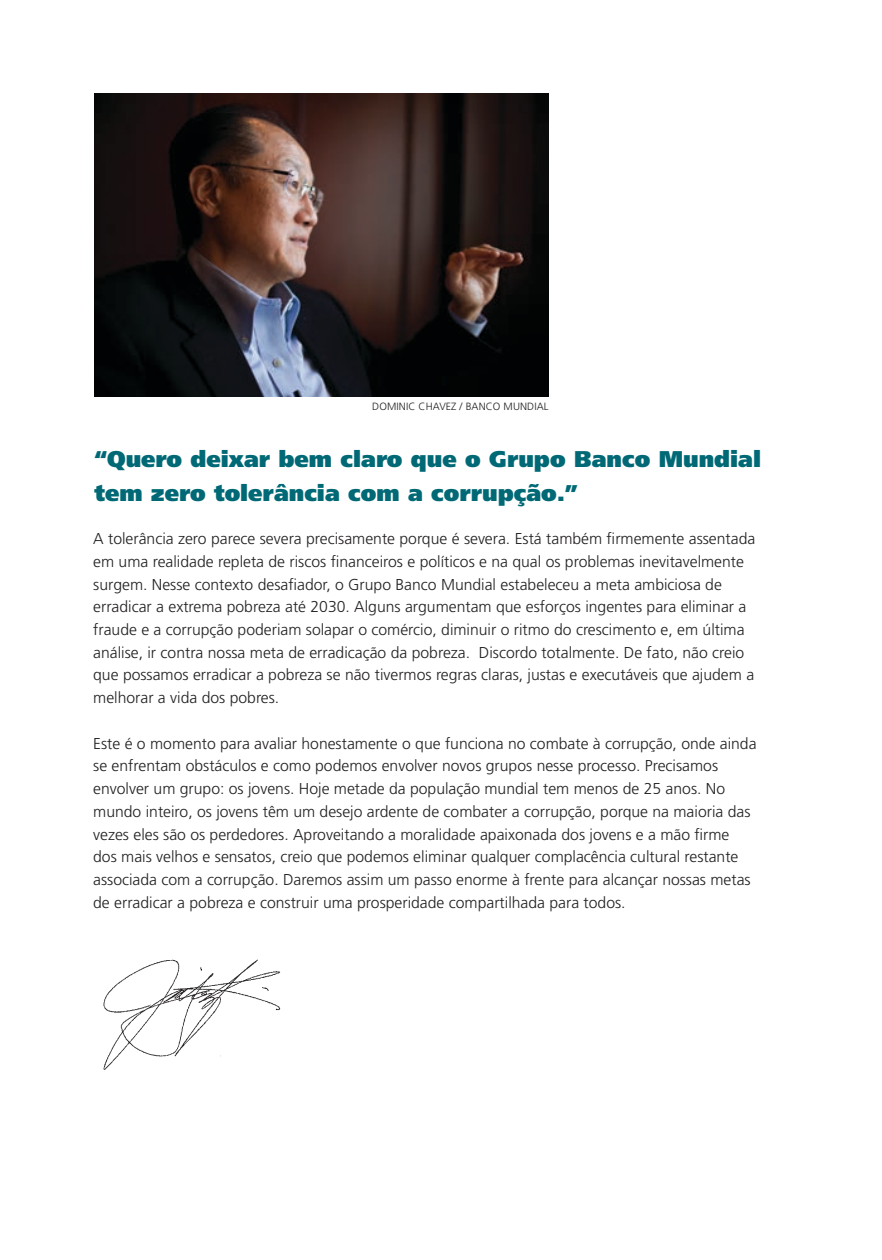
<style>
.page{position:relative;width:882px;height:1260px;background:#fff}
.page>*{position:absolute;margin:0;border:0;box-sizing:border-box;transform-origin:0 0}
.t1{font:900 22.75px/33.2px "Frutiger";color:#006975}
.t2{font:300 15.75px/22.8px "Frutiger";color:#231f20}
.t3{font:300 10.5px "Frutiger";letter-spacing:.01em;color:#231f20}
</style>
<div class="page">
<img style="left:103px;top:959px;width:177px;height:111px">
<img style="left:94px;top:93px;width:455px;height:303px">
<p class="t3" style="left:372px;top:400px;width:14px">Dominic</p>
<p class="t3" style="left:419px;top:400px;width:62px">Chavez / Banco</p>
<p class="t3" style="left:504px;top:400px;width:17px">Mundial</p>
<h1 class="t1" style="left:94px;top:443px;width:668px">“Quero deixar bem claro que o Grupo Banco Mundial tem zero tolerância com a corrupção.”</h1>
<p class="t2" style="left:93px;top:527px;width:664px">A tolerância zero parece severa precisamente porque é severa. Está também firmemente assentada em uma realidade repleta de riscos financeiros e políticos e na qual os problemas inevitavelmente surgem. Nesse contexto desafiador, o Grupo Banco Mundial estabeleceu a meta ambiciosa de erradicar a extrema pobreza até 2030. Alguns argumentam que esforços ingentes para eliminar a fraude e a corrupção poderiam solapar o comércio, diminuir o ritmo do crescimento e, em última análise, ir contra nossa meta de erradicação da pobreza. Discordo totalmente. De fato, não creio que possamos erradicar a pobreza se não tivermos regras claras, justas e executáveis que ajudem a melhorar a vida dos pobres.</p>
<p class="t2" style="left:93px;top:732px;width:665px">Este é o momento para avaliar honestamente o que funciona no combate à corrupção, onde ainda se enfrentam obstáculos e como podemos envolver novos grupos nesse processo. Precisamos envolver um grupo: os jovens. Hoje metade da população mundial tem menos de 25 anos. No mundo inteiro, os jovens têm um desejo ardente de combater a corrupção, porque na maioria das vezes eles são os perdedores. Aproveitando a moralidade apaixonada dos jovens e a mão firme dos mais velhos e sensatos, creio que podemos eliminar qualquer complacência cultural restante associada com a corrupção. Daremos assim um passo enorme à frente para alcançar nossas metas de erradicar a pobreza e construir uma prosperidade compartilhada para todos.</p>
</div>
